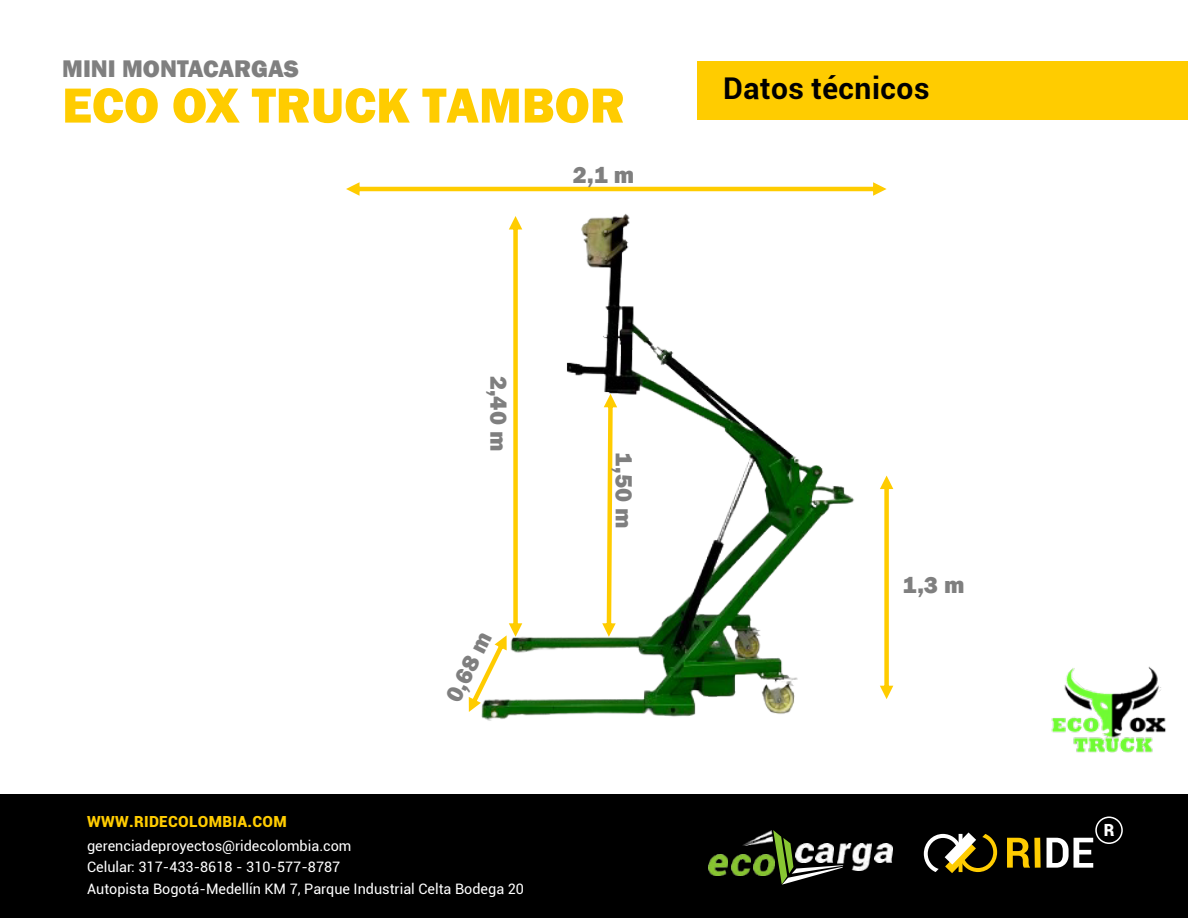
<style>
.page{position:relative;width:1188px;height:918px;background:#fff}
.page>*{position:absolute;margin:0;border:0;box-sizing:border-box;transform-origin:0 0}
.t1{font:800 51px "Franklin Gothic";color:#fc0}
.t2{font:700 30px "Roboto";letter-spacing:.015em;color:#000}
.t3{font:800 24.75px "Franklin Gothic";color:#7f7f7f}
.t4{font:800 24px "Franklin Gothic";color:#7f7f7f}
.t5{font:900 16.8px "Roboto";color:#fff}
.t6{font:900 15.3px "Roboto";letter-spacing:.02em;color:#fc0}
.t7{font:14.4px/21.6px "Roboto";color:#fff}
</style>
<div class="page">
<div style="left:698px;top:61px;width:490px;height:59px;background:#fc0"></div>
<img style="left:468px;top:67px;width:426px;height:654px">
<div style="left:0;top:794px;width:1188px;height:124px;background:#000"></div>
<svg style="left:924px;top:832px;width:73px;height:41px"></svg>
<svg style="left:1007px;top:838px;width:23px;height:30px"></svg>
<div style="left:1034px;top:838px;width:7px;height:30px;background:#fc0"></div>
<svg style="left:1047px;top:817px;width:76px;height:51px"></svg>
<svg style="left:773px;top:830px;width:64px;height:55px"></svg>
<img style="left:709px;top:854px;width:19px;height:22px">
<img style="left:731px;top:854px;width:19px;height:22px">
<img style="left:754px;top:854px;width:20px;height:22px">
<img style="left:743px;top:831px;width:30px;height:14px">
<img style="left:816px;top:843px;width:18px;height:20px">
<img style="left:796px;top:843px;width:17px;height:20px">
<img style="left:837px;top:843px;width:35px;height:27px">
<img style="left:874px;top:843px;width:18px;height:20px">
<svg style="left:469px;top:216px;width:53px;height:496px"></svg>
<svg style="left:346px;top:182px;width:541px;height:14px"></svg>
<svg style="left:880px;top:476px;width:13px;height:223px"></svg>
<img style="left:1051px;top:666px;width:115px;height:87px">
<svg style="left:602px;top:394px;width:15px;height:243px"></svg>
<h3 class="t3" style="left:62px;top:52px;width:238px">MINI MONTACARGAS</h3>
<h1 class="t1" style="left:62px;top:72px;width:564px">ECO OX TRUCK TAMBOR</h1>
<h3 class="t4" style="left:573px;top:159px;width:63px">2,1 m</h3>
<h3 class="t4" style="left:514px;top:376px;width:77px;rotate:90deg">2,40 m</h3>
<p class="t6" style="left:87px;top:811px;width:201px">WWW.RIDECOLOMBIA.COM</p>
<h3 class="t4" style="left:438px;top:694px;width:77px;rotate:-64deg">0,68 m</h3>
<p class="t7" style="left:87px;top:834px;width:438px">gerenciadeproyectos@ridecolombia.com<br>Celular: 317-433-8618 - 310-577-8787<br>Autopista Bogotá-Medellín KM 7, Parque Industrial Celta Bodega 20</p>
<h3 class="t4" style="left:639px;top:452px;width:78px;rotate:90deg">1,50 m</h3>
<h2 class="t2" style="left:723px;top:68px;width:208px">Datos técnicos</h2>
<h3 class="t4" style="left:903px;top:569px;width:64px">1,3 m</h3>
<p class="t5" style="left:1104px;top:818px;width:12px">R</p>
</div>
